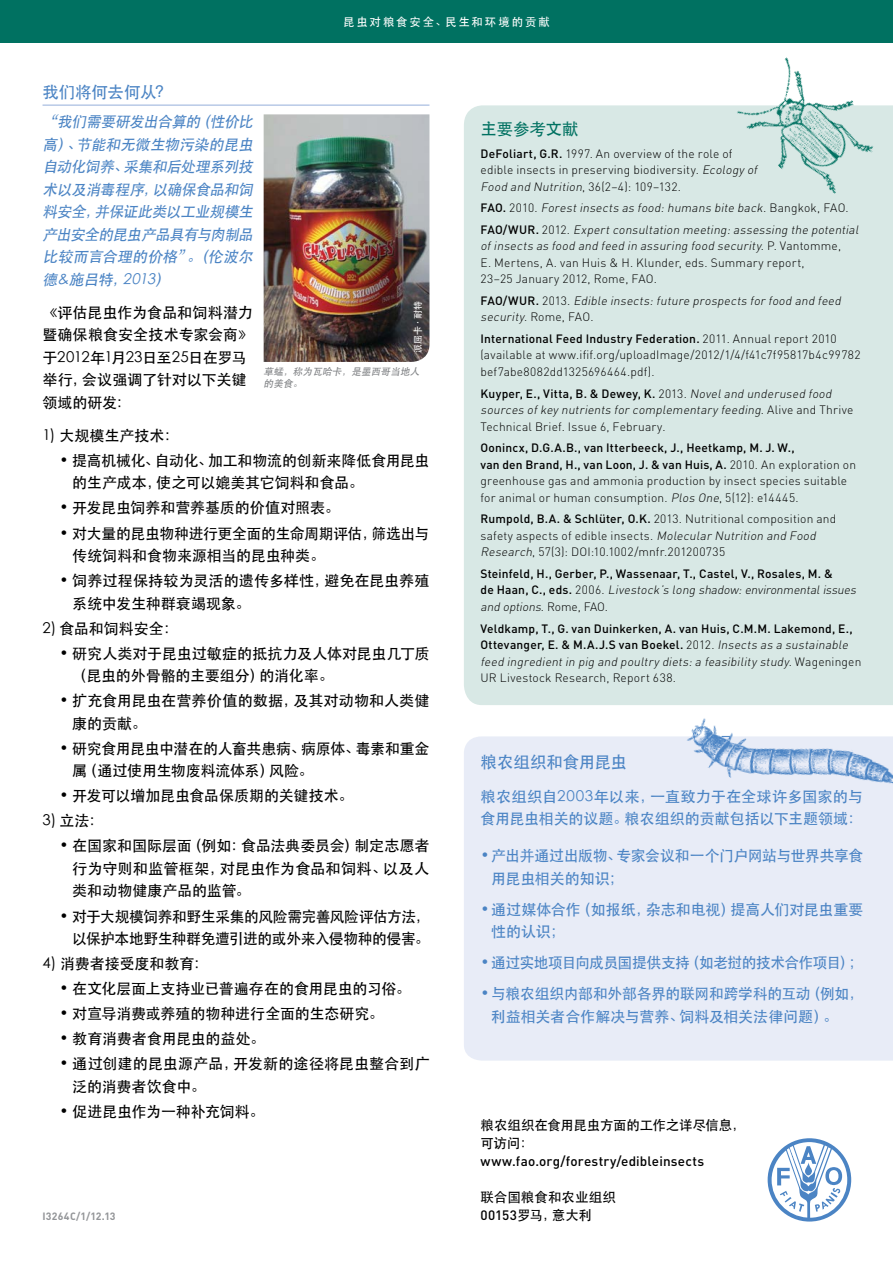
<style>
.page{position:relative;width:893px;height:1263px;background:#fff}
.page>*{position:absolute;margin:0;border:0;box-sizing:border-box;transform-origin:0 0}
.t1{font:16.5px "ST Heiti";letter-spacing:-.01em;color:#4b84c4}
.t2{font:16.5px "ST Heiti";letter-spacing:-.01em;color:#007161}
.t3{font:15px/22.5px "ST Heiti";letter-spacing:-.01em;color:#000}
.t4{font:15px/22.5px "ST Heiti";letter-spacing:-.015em;color:#4b84c4}
.t5{font:italic 15px/22.5px "ST Heiti";color:#4b84c4;text-align:justify}
.t6{font:13.5px/18px "ST Heiti";letter-spacing:-.01em;color:#000}
.t7{font:500 13.5px "DIN";letter-spacing:.015em;color:#000}
.t8{font:300 12px/16.5px "DIN";letter-spacing:.015em;color:#000}
.t9{font:500 12px/16.5px "DIN";letter-spacing:.015em;color:#000}
.t10{font:italic 300 12px/16.5px "DIN";color:#000}
.t11{font:11.4px "ST Heiti";letter-spacing:.165em;color:#fff}
.t12{font:700 10.5px "DIN";letter-spacing:.025em;color:#939598}
.t13{font:italic 9.75px/12px "ST Heiti";color:#808285}
.t14{font:9px "ST Heiti";color:#fff}
.s1{font-weight:500}
.s2{font-style:italic}
.s3{font-weight:500;font-style:normal}
.s4{font-style:normal}
.s5{font-weight:300}
.s6{font-weight:300;font-style:italic}
.s7{font-family:"DIN";font-weight:500}
</style>
<div class="page">
<hr style="left:43px;top:105px;width:386px;height:1px;background:#a0b7df">
<div style="left:0;top:0;width:893px;height:43px;background:#007161"></div>
<img style="left:264px;top:114px;width:165px;height:248px">
<svg style="left:768px;top:1138px;width:83px;height:83px"></svg>
<div style="left:464px;top:736px;width:429px;height:324px;background:#e8ecf7"></div>
<div style="left:464px;top:105px;width:429px;height:600px;background:#d8e8e5"></div>
<img style="left:733px;top:57px;width:152px;height:137px">
<img style="left:681px;top:718px;width:212px;height:91px">
<p class="t11" style="left:343px;top:16px;width:208px">昆虫对粮食安全、民生和环境的贡献</p>
<h1 class="t1" style="left:43px;top:84px;width:131px">我们将何去何从？</h1>
<p class="t5" style="left:43px;top:110px;width:215px">“我们需要研发出合算的（性价比高）、节能和无微生物污染的昆虫自动化饲养、采集和后处理系列技术以及消毒程序，以确保食品和饲料安全，并保证此类以工业规模生产出安全的昆虫产品具有与肉制品比较而言合理的价格”。（伦波尔德&amp;施吕特，2013）</p>
<p class="t3" style="left:43px;top:301px;width:212px">《评估昆虫作为食品和饲料潜力暨确保粮食安全技术专家会商》于2012年1月23日至25日在罗马举行，会议强调了针对以下关键领域的研发：</p>
<p class="t3" style="left:43px;top:424px;width:138px">1) 大规模生产技术：</p>
<p class="t3" style="left:72px;top:449px;width:359px;text-indent:-13px">• 提高机械化、自动化、加工和物流的创新来降低食用昆虫的生产成本，使之可以媲美其它饲料和食品。</p>
<p class="t3" style="left:60px;top:497px;width:282px">• 开发昆虫饲养和营养基质的价值对照表。</p>
<p class="t3" style="left:72px;top:522px;width:359px;text-indent:-13px">• 对大量的昆虫物种进行更全面的生命周期评估，筛选出与传统饲料和食物来源相当的昆虫种类。</p>
<p class="t3" style="left:72px;top:569px;width:359px;text-indent:-13px">• 饲养过程保持较为灵活的遗传多样性，避免在昆虫养殖系统中发生种群衰竭现象。</p>
<p class="t3" style="left:43px;top:617px;width:137px">2) 食品和饲料安全：</p>
<p class="t3" style="left:72px;top:642px;width:359px;text-indent:-13px">• 研究人类对于昆虫过敏症的抵抗力及人体对昆虫几丁质（昆虫的外骨骼的主要组分）的消化率。</p>
<p class="t3" style="left:72px;top:690px;width:359px;text-indent:-13px">• 扩充食用昆虫在营养价值的数据，及其对动物和人类健康的贡献。</p>
<p class="t3" style="left:72px;top:737px;width:359px;text-indent:-13px">• 研究食用昆虫中潜在的人畜共患病、病原体、毒素和重金属（通过使用生物废料流体系）风险。</p>
<p class="t3" style="left:60px;top:785px;width:296px">• 开发可以增加昆虫食品保质期的关键技术。</p>
<p class="t3" style="left:43px;top:810px;width:62px">3) 立法：</p>
<p class="t3" style="left:72px;top:835px;width:359px;text-align:justify;text-indent:-13px">• 在国家和国际层面（例如：食品法典委员会）制定志愿者行为守则和监管框架，对昆虫作为食品和饲料、以及人类和动物健康产品的监管。</p>
<p class="t3" style="left:60px;top:905px;width:371px;text-align:right">• 对于大规模饲养和野生采集的风险需完善风险评估方法，以保护本地野生种群免遭引进的或外来入侵物种的侵害。</p>
<p class="t3" style="left:43px;top:952px;width:167px">4) 消费者接受度和教育：</p>
<p class="t3" style="left:60px;top:977px;width:353px">• 在文化层面上支持业已普遍存在的食用昆虫的习俗。</p>
<p class="t3" style="left:60px;top:1002px;width:326px">• 对宣导消费或养殖的物种进行全面的生态研究。</p>
<p class="t3" style="left:60px;top:1027px;width:207px">• 教育消费者食用昆虫的益处。</p>
<p class="t3" style="left:72px;top:1053px;width:359px;text-indent:-13px">• 通过创建的昆虫源产品，开发新的途径将昆虫整合到广泛的消费者饮食中。</p>
<p class="t3" style="left:60px;top:1100px;width:207px">• 促进昆虫作为一种补充饲料。</p>
<p class="t14" style="left:413px;top:353px;width:54px;rotate:-90deg">派屈卡·耐特</p>
<p class="t13" style="left:264px;top:365px;width:159px">草蜢，称为瓦哈卡，是墨西哥当地人的美食。</p>
<h1 class="t2" style="left:480px;top:120px;width:100px">主要参考文献</h1>
<p class="t8" style="left:480px;top:145px;width:281px"><span class="s1">DeFoliart, G.R.</span> 1997. An overview of the role of edible insects in preserving biodiversity. <span class="s2">Ecology of<br>Food and Nutrition</span>, 36(2–4): 109–132.</p>
<p class="t10" style="left:480px;top:197px;width:382px;line-height:21.6px"><span class="s3">FAO .</span> <span class="s4">2 0 1 0 .</span> Forestinsects as food:humans bite back.<span class="s4">B a n g k o k , FA O .<br></span><span class="s3">FAO/W U R .</span> <span class="s4">2 0 1 2 .</span> Expertconsultation meeting:assessing the potential</p>
<p class="t8" style="left:480px;top:238px;width:362px"><span class="s2">ofinsects as food and feed in assuring food security</span>. P. Va n t o m m e ,<br>E. Mertens, A. van Huis &amp; H. Klunder, eds. Summary report,<br>23–25 January 2012, Rome, FAO.</p>
<p class="t10" style="left:480px;top:292px;width:365px"><span class="s3">FAO/W U R .</span> <span class="s4">2 0 1 3 .</span> Edible insects:future prospects for food and feed security<span class="s4">. R o m e , FA O .</span></p>
<p class="t8" style="left:480px;top:330px;width:382px"><span class="s1">International Feed Industry Federation.</span> 2011. Annual report 2010 (available at www.ifif.org/uploadImage/2012/1/4/f41c7f95817b4c99782 bef7abe8082dd1325696464.pdf).</p>
<p class="t10" style="left:480px;top:385px;width:374px"><span class="s3">Kuyper, E., Vitta, B. &amp; Dewey, K.</span> <span class="s4">2013.</span> Noveland underused food sources ofkey nutrients for complementary feeding<span class="s4">. A l i ve a n d T h r i ve<br>Technical Brief. Issue 6, February.</span></p>
<p class="t8" style="left:480px;top:439px;width:377px"><span class="s1">Oonincx, D.G.A.B., van Itterbeeck, J., Heetkamp, M. J. W.,<br>van den Brand, H., van Loon, J. &amp; van Huis, A.</span> 2010. An exploration on greenhouse gas and ammonia production by insect species suitable for animal or human consumption. <span class="s2">Plos One</span>, 5(12): e14445.</p>
<p class="t8" style="left:480px;top:511px;width:357px"><span class="s1">Rumpold, B.A. &amp; Schlüter, O.K.</span> 2013. Nutritional composition and safety aspects of edible insects. <span class="s2">Molecular Nutrition and Food<br>Research</span>, 57(3): DOI:10.1002/mnfr.201200735</p>
<p class="t9" style="left:480px;top:565px;width:380px">Steinfeld, H., Gerber, P., Wassenaar, T., Castel, V., Rosales, M. &amp;<br>d e H a a n , C . , e d s . <span class="s5">2 0 0 6 .</span> <span class="s6">Livestock’s long shadow:environmentalissues and options</span><span class="s5">. R o m e , FAO .</span></p>
<p class="t9" style="left:480px;top:619px;width:382px">Veldkamp, T., G. van Duinkerken, A. van Huis, C.M.M. Lakemond, E., Ottevanger, E. &amp; M.A.J.S van Boekel. <span class="s5">2012.</span> <span class="s6">Insects as a sustainable feed ingredientin pig and poultry diets:a feasibility study</span><span class="s5">. Wa g e n i n g e n UR Livestock Research, Report 638.</span></p>
<h1 class="t1" style="left:480px;top:754px;width:148px">粮农组织和食用昆虫</h1>
<p class="t4" style="left:480px;top:785px;width:384px">粮农组织自2003年以来，一直致力于在全球许多国家的与食用昆虫相关的议题。粮农组织的贡献包括以下主题领域：</p>
<p class="t4" style="left:491px;top:845px;width:374px;text-indent:-11px">•产出并通过出版物、专家会议和一个门户网站与世界共享食用昆虫相关的知识；</p>
<p class="t4" style="left:491px;top:898px;width:374px;text-indent:-11px">•通过媒体合作（如报纸，杂志和电视）提高人们对昆虫重要性的认识；</p>
<p class="t4" style="left:480px;top:952px;width:384px">•通过实地项目向成员国提供支持（如老挝的技术合作项目）；</p>
<p class="t4" style="left:491px;top:983px;width:374px;text-indent:-11px">•与粮农组织内部和外部各界的联网和跨学科的互动（例如，利益相关者合作解决与营养、饲料及相关法律问题）。</p>
<p class="t6" style="left:480px;top:1116px;width:266px">粮农组织在食用昆虫方面的工作之详尽信息，可访问：</p>
<p class="t7" style="left:480px;top:1153px;width:225px">www.fao.org/forestry/edibleinsects</p>
<p class="t6" style="left:480px;top:1188px;width:137px">联合国粮食和农业组织</p>
<p class="t12" style="left:43px;top:1210px;width:75px">I3264C/1/12.13</p>
<p class="t6" style="left:480px;top:1206px;width:113px"><span class="s7">00153</span>罗马，意大利</p>
</div>
